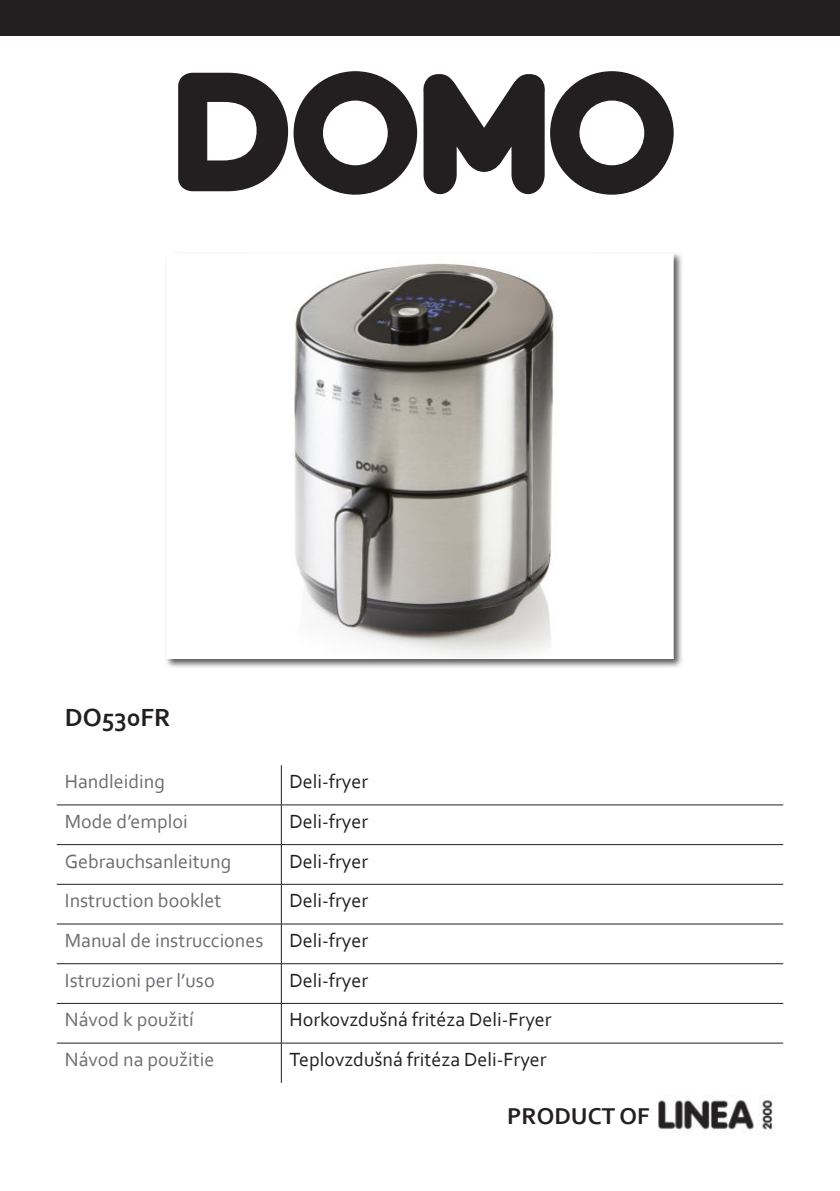
<style>
.page{position:relative;width:840px;height:1191px;background:#fff}
.page>*{position:absolute;margin:0;border:0;box-sizing:border-box;transform-origin:0 0}
.t1{font:700 26px "Corbel";color:#231f20}
.t2{font:700 24px "Corbel";color:#231f20}
.t3{font:20px "Corbel";color:#6d6e71}
.t4{font:20px "Corbel";color:#231f20}
</style>
<div class="page">
<svg style="left:178px;top:71px;width:495px;height:123px"></svg>
<img style="left:658px;top:1095px;width:116px;height:39px">
<div style="left:0;top:0;width:839px;height:36px;background:#231f20"></div>
<hr style="left:281px;top:765px;width:1px;height:39px;background:#231f20">
<hr style="left:57px;top:804px;width:224px;height:1px;background:#231f20">
<hr style="left:281px;top:804px;width:501px;height:1px;background:#231f20">
<hr style="left:281px;top:805px;width:1px;height:39px;background:#231f20">
<hr style="left:57px;top:844px;width:224px;height:1px;background:#231f20">
<hr style="left:281px;top:844px;width:501px;height:1px;background:#231f20">
<hr style="left:281px;top:845px;width:1px;height:39px;background:#231f20">
<hr style="left:57px;top:884px;width:224px;height:1px;background:#231f20">
<hr style="left:281px;top:884px;width:501px;height:1px;background:#231f20">
<hr style="left:281px;top:884px;width:1px;height:39px;background:#231f20">
<hr style="left:57px;top:923px;width:224px;height:1px;background:#231f20">
<hr style="left:281px;top:923px;width:501px;height:1px;background:#231f20">
<hr style="left:281px;top:924px;width:1px;height:39px;background:#231f20">
<hr style="left:57px;top:963px;width:224px;height:1px;background:#231f20">
<hr style="left:281px;top:963px;width:501px;height:1px;background:#231f20">
<hr style="left:281px;top:964px;width:1px;height:39px;background:#231f20">
<hr style="left:57px;top:1003px;width:224px;height:1px;background:#231f20">
<hr style="left:281px;top:1003px;width:501px;height:1px;background:#231f20">
<hr style="left:281px;top:1003px;width:1px;height:39px;background:#231f20">
<hr style="left:57px;top:1042px;width:224px;height:1px;background:#231f20">
<hr style="left:281px;top:1042px;width:501px;height:1px;background:#231f20">
<hr style="left:281px;top:1043px;width:1px;height:39px;background:#231f20">
<div style="left:164px;top:251px;width:519px;height:418px;background:#231f20;opacity:.75"></div>
<div style="left:166px;top:253px;width:507px;height:406px;background:#fff"></div>
<img style="left:252px;top:253px;width:335px;height:404px">
<h1 class="t1" style="left:65px;top:705px;width:107px">DO530FR</h1>
<p class="t3" style="left:65px;top:772px;width:102px">Handleiding</p>
<p class="t4" style="left:289px;top:772px;width:80px">Deli-fryer</p>
<p class="t3" style="left:65px;top:811px;width:124px">Mode d’emploi</p>
<p class="t4" style="left:289px;top:811px;width:80px">Deli-fryer</p>
<p class="t3" style="left:65px;top:851px;width:168px">Gebrauchsanleitung</p>
<p class="t4" style="left:289px;top:851px;width:80px">Deli-fryer</p>
<p class="t3" style="left:65px;top:891px;width:158px">Instruction booklet</p>
<p class="t4" style="left:289px;top:891px;width:80px">Deli-fryer</p>
<p class="t3" style="left:65px;top:930px;width:200px">Manual de instrucciones</p>
<p class="t4" style="left:289px;top:930px;width:80px">Deli-fryer</p>
<p class="t3" style="left:65px;top:970px;width:151px">Istruzioni per l’uso</p>
<p class="t4" style="left:289px;top:970px;width:80px">Deli-fryer</p>
<p class="t3" style="left:65px;top:1007px;width:130px">Návod k použití</p>
<p class="t4" style="left:289px;top:1010px;width:263px">Horkovzdušná fritéza Deli-Fryer</p>
<p class="t3" style="left:65px;top:1047px;width:151px">Návod na použitie</p>
<p class="t4" style="left:289px;top:1049px;width:258px">Teplovzdušná fritéza Deli-Fryer</p>
<p class="t2" style="left:507px;top:1101px;width:144px">PRODUCT OF</p>
</div>
